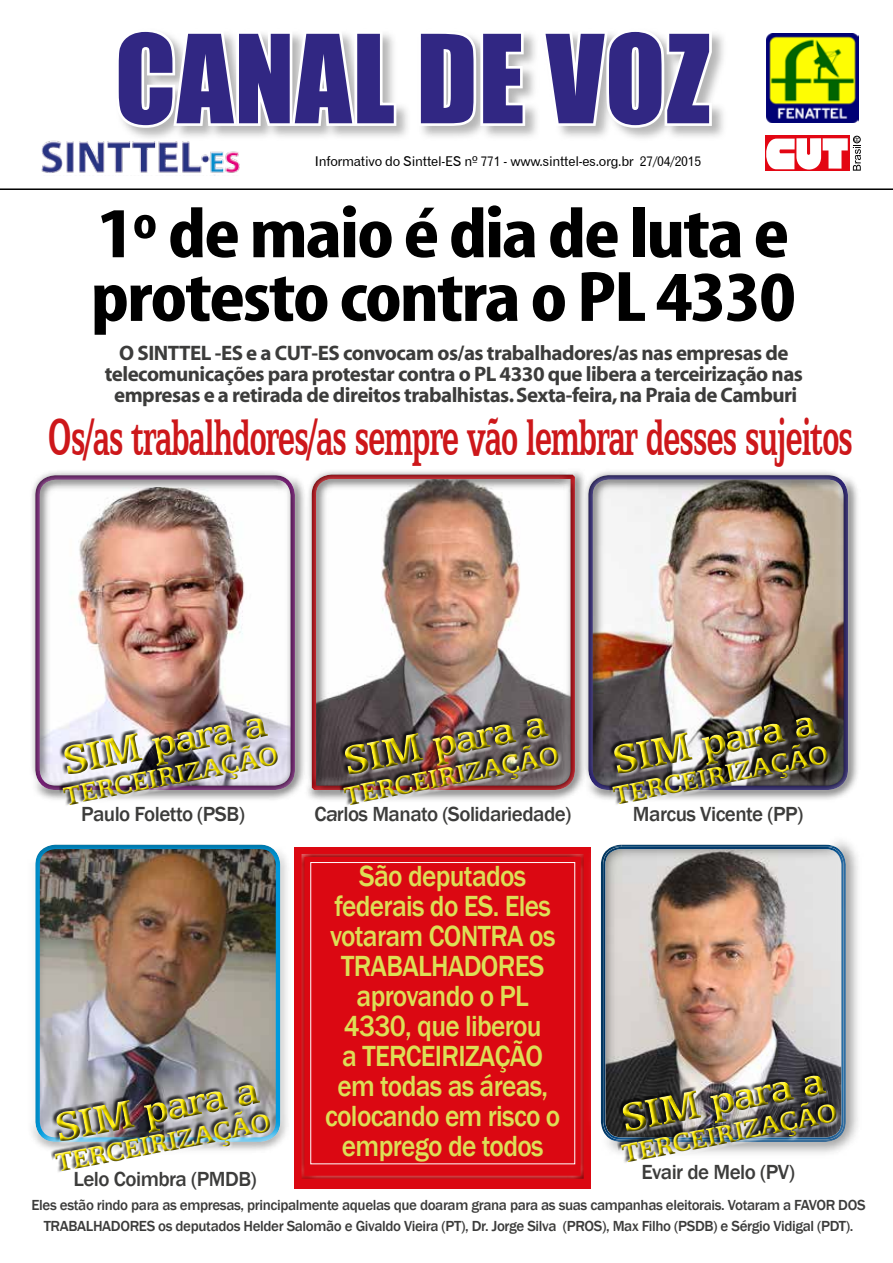
<style>
.page{position:relative;width:893px;height:1263px;background:#fff}
.page>*{position:absolute;margin:0;border:0;box-sizing:border-box;transform-origin:0 0}
.t1{font:113.1px "Impact";letter-spacing:.01em;color:#312783}
.t2{font:700 condensed 72.15px/63.6px "Myriad";letter-spacing:-.025em;color:#000;scale:1.19 1}
.t3{font:700 58.5px "Egyptian 505 BT";letter-spacing:-.025em;color:#cd171a;scale:.58 1}
.t4{font:700 45px "Egyptian 505 BT";color:#ffed00}
.t5{font:500 30px/30px "Franklin Gothic";letter-spacing:-.025em;color:#dddf56;text-align:center;scale:.91 1}
.t6{font:700 30px "Egyptian 505 BT";color:#ffed00}
.t7{font:700 21px/21px "Myriad";letter-spacing:-.025em;color:#3c3c3b;text-align:center}
.t8{font:500 21px "Franklin Gothic";letter-spacing:-.025em;color:#3c3c3b}
.t9{font:500 15px/21px "Franklin Gothic";letter-spacing:-.025em;color:#3c3c3b;text-align:center}
.t10{font:13.5px "Gothic 720 BT Roman B";letter-spacing:-.02em;color:#000}
</style>
<div class="page">
<div style="left:294px;top:847px;width:297px;height:341px;background:#db0812"></div>
<div style="left:115px;top:28px;width:612px;height:115px;background:#9f9f9f;opacity:.75"></div>
<svg style="left:115px;top:28px;width:284px;height:103px"></svg>
<svg style="left:415px;top:28px;width:113px;height:101px"></svg>
<svg style="left:539px;top:28px;width:175px;height:115px"></svg>
<div style="left:765px;top:135px;width:84px;height:35px;background:#e30613"></div>
<svg style="left:765px;top:137px;width:96px;height:34px"></svg>
<div style="left:853px;top:136px;width:7px;height:7px;border:1px solid #000;border-radius:50%"></div>
<img style="left:767px;top:34px;width:92px;height:88px">
<img style="left:41px;top:137px;width:203px;height:36px">
<div style="left:298px;top:460px;width:286px;height:338px;background:#000;opacity:.75"></div>
<div style="left:604px;top:837px;width:259px;height:321px;background:#fff;opacity:.75"></div>
<div style="left:583px;top:828px;width:265px;height:325px;background:#000;opacity:.75"></div>
<div style="left:582px;top:469px;width:279px;height:334px;background:#fff;opacity:.75"></div>
<div style="left:574px;top:461px;width:281px;height:336px;background:#000;opacity:.75"></div>
<div style="left:29px;top:469px;width:279px;height:335px;background:#fff;opacity:.75"></div>
<div style="left:21px;top:461px;width:281px;height:336px;background:#000;opacity:.75"></div>
<div style="left:23px;top:831px;width:267px;height:311px;background:#000;opacity:.75"></div>
<hr style="left:0;top:188px;width:893px;height:2px;background:#000">
<div style="left:300px;top:851px;width:285px;height:329px;background:#000;opacity:.75"></div>
<svg style="left:50px;top:702px;width:236px;height:103px"></svg>
<img style="left:331px;top:702px;width:236px;height:103px">
<svg style="left:600px;top:701px;width:236px;height:104px;background:#747072"></svg>
<svg style="left:42px;top:1069px;width:236px;height:103px"></svg>
<svg style="left:608px;top:1060px;width:236px;height:103px;background:#747476"></svg>
<h1 class="t1" style="left:115px;top:-9px;width:597px">CANAL DE VOZ</h1>
<p class="t10" style="left:315px;top:153px;width:388px">Informativo do Sinttel-ES nº 771 - www.sinttel-es.org.br 27/04/2015</p>
<h2 class="t2" style="left:91px;top:204px;width:594px">1º de maio é dia de luta e protesto contra o PL 4330</h2>
<h3 class="t7" style="left:105px;top:343px;width:700px">O SINTTEL -ES e a CUT-ES convocam os/as trabalhadores/as nas empresas de telecomunicações para protestar contra o PL 4330 que libera a terceirização nas empresas e a retirada de direitos trabalhistas. Sexta-feira, na Praia de Camburi</h3>
<h3 class="t3" style="left:48px;top:403px;width:1389px">Os/as trabalhdores/as sempre vão lembrar desses sujeitos</h3>
<h3 class="t4" style="left:608px;top:735px;width:207px;rotate:-11deg">SIM para a</h3>
<h3 class="t4" style="left:59px;top:735px;width:207px;rotate:-11deg">SIM para a</h3>
<h3 class="t4" style="left:339px;top:735px;width:207px;rotate:-11deg">SIM para a</h3>
<h3 class="t6" style="left:610px;top:778px;width:221px;rotate:-11deg">TERCEIRIZAÇÃO</h3>
<h3 class="t6" style="left:60px;top:779px;width:221px;rotate:-11deg">TERCEIRIZAÇÃO</h3>
<h3 class="t6" style="left:341px;top:779px;width:221px;rotate:-11deg">TERCEIRIZAÇÃO</h3>
<h3 class="t8" style="left:81px;top:801px;width:165px">Paulo Foletto (PSB)</h3>
<h3 class="t8" style="left:314px;top:801px;width:258px">Carlos Manato (Solidariedade)</h3>
<h3 class="t8" style="left:633px;top:801px;width:172px">Marcus Vicente (PP)</h3>
<h3 class="t5" style="left:325px;top:861px;width:260px">São deputados federais do ES. Eles votaram CONTRA os<br>TRABALHADORES aprovando o PL<br>4330, que liberou<br>a TERCEIRIZAÇÃO em todas as áreas, colocando em risco o emprego de todos</h3>
<h3 class="t4" style="left:617px;top:1093px;width:207px;rotate:-11deg">SIM para a</h3>
<h3 class="t4" style="left:51px;top:1102px;width:207px;rotate:-11deg">SIM para a</h3>
<h3 class="t6" style="left:619px;top:1137px;width:221px;rotate:-11deg">TERCEIRIZAÇÃO</h3>
<p class="t9" style="left:32px;top:1194px;width:835px">Eles estão rindo para as empresas, principalmente aquelas que doaram grana para as suas campanhas eleitorais. Votaram a FAVOR DOS<br>TRABALHADORES os deputados Helder Salomão e Givaldo Vieira (PT), Dr. Jorge Silva (PROS), Max Filho (PSDB) e Sérgio Vidigal (PDT).</p>
<h3 class="t6" style="left:52px;top:1146px;width:221px;rotate:-11deg">TERCEIRIZAÇÃO</h3>
<h3 class="t8" style="left:73px;top:1166px;width:185px">Lelo Coimbra (PMDB)</h3>
<h3 class="t8" style="left:641px;top:1159px;width:155px">Evair de Melo (PV)</h3>
</div>
